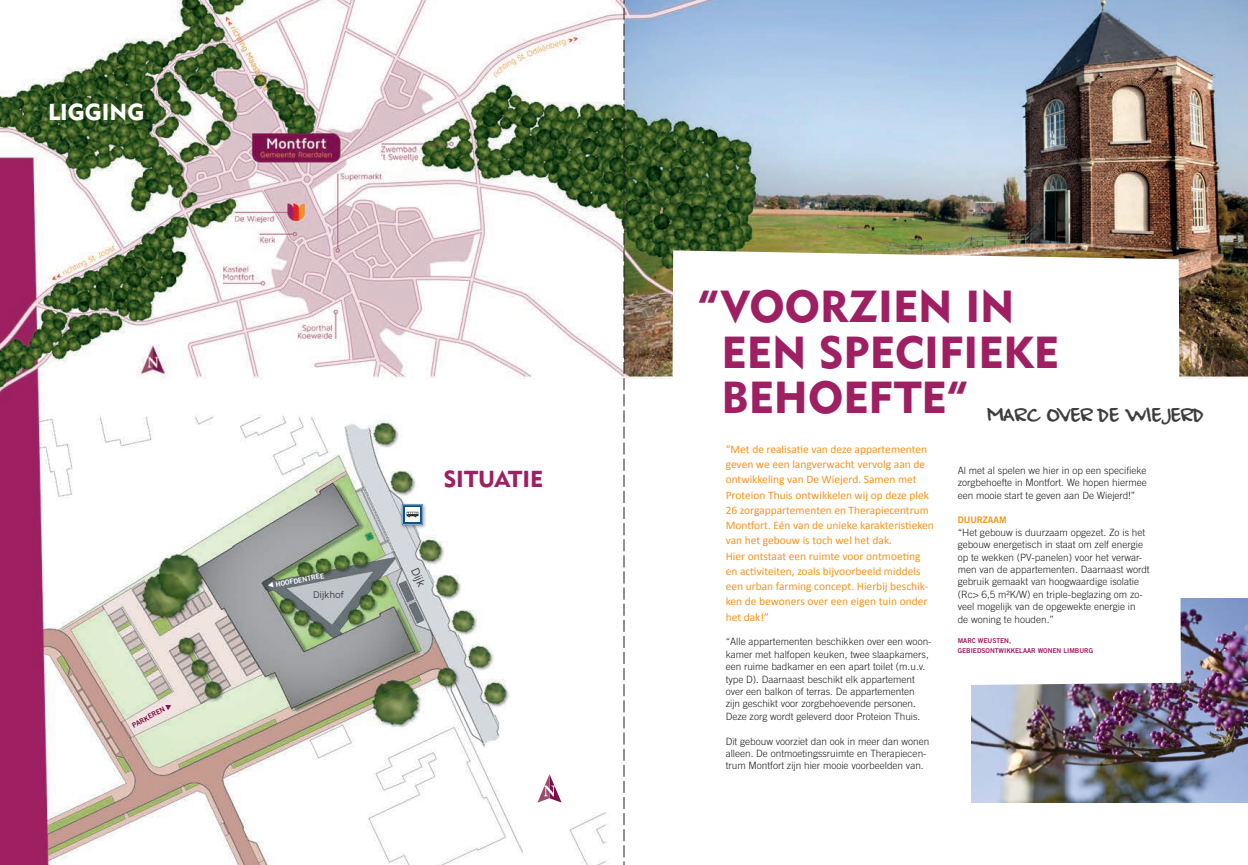
<style>
.page{position:relative;width:1248px;height:865px;background:#fff}
.page>*{position:absolute;margin:0;border:0;box-sizing:border-box;transform-origin:0 0}
.t1{font:44.3px/45.7px "Geometric 415 BT Black A";color:#9e1f62}
.t2{font:22.9px "Geometric 415 BT Black A";color:#9e1f62}
.t3{font:22.9px "Geometric 415 BT Black A";color:#fff}
.t4{font:21.1px "Ampersand";letter-spacing:-.06em;color:#3e3e3f;scale:1.18 1}
.t5{font:12px "Maven Pro";color:#3e3e3f}
.t6{font:11.4px/15.2px "Calibri";color:#f7931d}
.t7{font:300 10px/12.4px "Trade Gothic LT Std";color:#231f20}
.t8{font:10px "Maven Pro";letter-spacing:-.02em;color:#3e3e3f}
.t9{font:9.1px "Trade Gothic LT Std Bd 2";color:#f7931d}
.t10{font:7px "Trade Gothic LT Std Bd 2";color:#fff}
.t11{font:7px "Trade Gothic LT Std Bd 2";color:#7f0e4e}
.t12{font:6.7px/10.5px "Trade Gothic LT Std Bd 2";color:#9e1f62}
</style>
<div class="page">
<img style="left:0;top:0;width:1247px;height:865px">
<img style="left:971px;top:598px;width:276px;height:205px">
<svg style="left:671px;top:250px;width:509px;height:438px"></svg>
<svg style="left:537px;top:774px;width:24px;height:28px"></svg>
<div style="left:400px;top:502px;width:27px;height:27px;background:#231f20;opacity:.35"></div>
<svg style="left:402px;top:504px;width:21px;height:21px"></svg>
<svg style="left:402px;top:504px;width:20px;height:20px"></svg>
<svg style="left:623px;top:0;width:1px;height:865px"></svg>
<h2 class="t3" style="left:48px;top:97px;width:98px">LIGGING</h2>
<p class="t11" style="left:131px;top:721px;width:46px;rotate:-28deg">PARKEREN ◆</p>
<p class="t10" style="left:267px;top:582px;width:59px;rotate:-11deg">▼ HOOFDENTREE</p>
<p class="t8" style="left:313px;top:588px;width:32px">Dijkhof</p>
<h2 class="t2" style="left:443px;top:465px;width:101px">SITUATIE</h2>
<p class="t5" style="left:421px;top:565px;width:21px;rotate:66deg">Dijk</p>
<h1 class="t1" style="left:721px;top:283px;width:339px;text-indent:-24px">”VOORZIEN IN<br>EEN SPECIFIEKE<br>BEHOEFTE”</h1>
<h3 class="t4" style="left:986px;top:405px;width:187px">MARC OVER DE WIEJERD</h3>
<p class="t6" style="left:725px;top:441px;width:210px">“Met de realisatie van deze appartementen geven we een langverwacht vervolg aan de ontwikkeling van De Wiejerd. Samen met Proteion Thuis ontwikkelen wij op deze plek 26 zorgappartementen en Therapiecentrum Montfort. Eén van de unieke karakteristieken van het gebouw is toch wel het dak.<br>Hier ontstaat een ruimte voor ontmoeting en activiteiten, zoals bijvoorbeeld middels een urban farming concept. Hierbij beschik&shy;ken de bewoners over een eigen tuin onder het dak!”</p>
<p class="t7" style="left:725px;top:635px;width:207px">“Alle appartementen beschikken over een woon&shy;kamer met halfopen keuken, twee slaapkamers, een ruime badkamer en een apart toilet (m.u.v. type D). Daarnaast beschikt elk appartement over een balkon of terras. De appartementen zijn geschikt voor zorgbehoevende personen.<br>Deze zorg wordt geleverd door Proteion Thuis.</p>
<p class="t7" style="left:725px;top:734px;width:205px">Dit gebouw voorziet dan ook in meer dan wonen alleen. De ontmoetingssruimte en Therapiecen&shy;trum Montfort zijn hier mooie voorbeelden van.</p>
<p class="t7" style="left:957px;top:464px;width:190px;text-align:justify">Al met al spelen we hier in op een specifieke zorgbehoefte in Montfort. We hopen hiermee een mooie start te geven aan De Wiejerd!”</p>
<p class="t9" style="left:957px;top:514px;width:50px">DUURZAAM</p>
<p class="t7" style="left:957px;top:526px;width:193px">“Het gebouw is duurzaam opgezet. Zo is het gebouw energetisch in staat om zelf energie op te wekken (PV-panelen) voor het verwar&shy;men van de appartementen. Daarnaast wordt gebruik gemaakt van hoogwaardige isolatie (Rc&gt; 6,5 m²K/W) en triple-beglazing om zo&shy;veel mogelijk van de opgewekte energie in<br>de woning te houden.”</p>
<p class="t12" style="left:957px;top:635px;width:137px">MARC WEUSTEN,<br>GEBIEDSONTWIKKELAAR WONEN LIMBURG</p>
</div>
